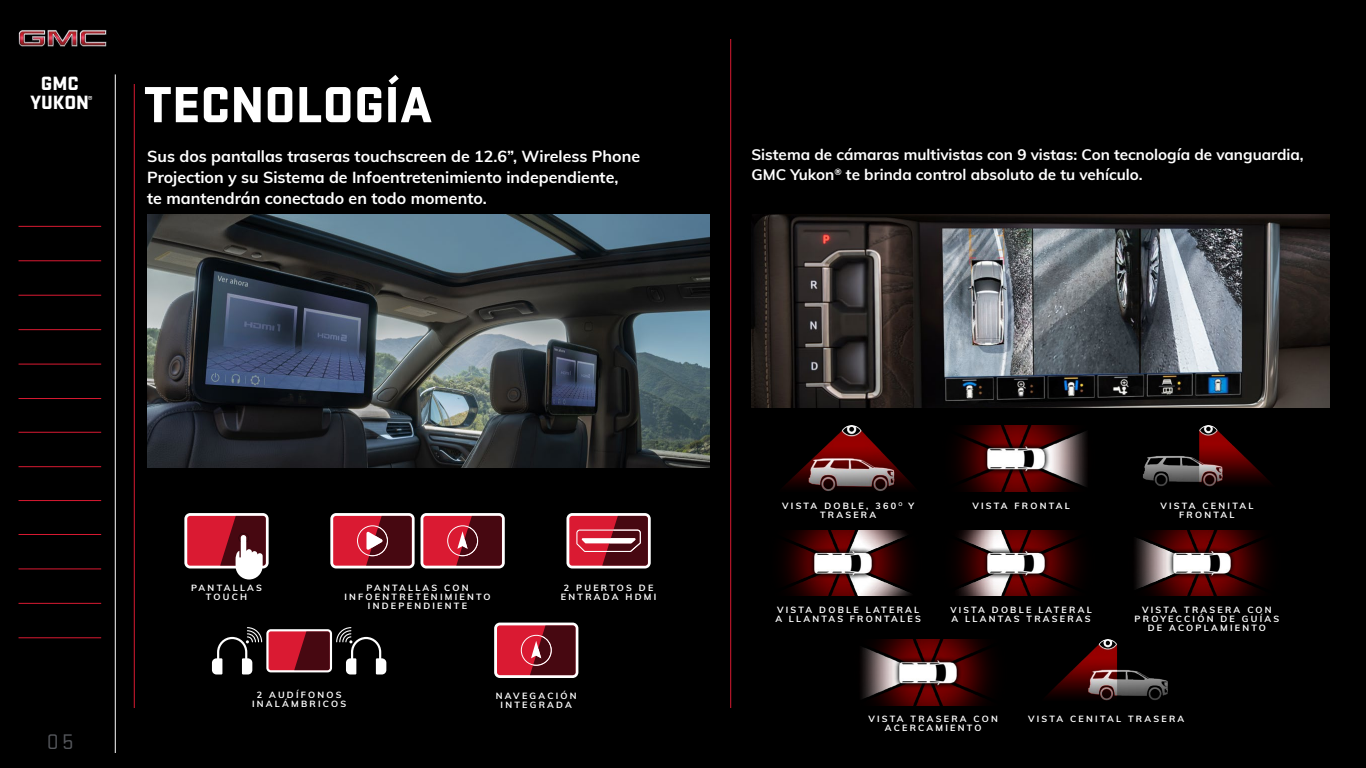
<style>
.page{position:relative;width:1366px;height:768px;background:#000}
.page>*{position:absolute;margin:0;border:0;box-sizing:border-box;transform-origin:0 0}
.t1{font:900 52.8px "Stratum GMC";color:#fff}
.t2{font:22px "Stratum GMC";color:#54565b}
.t3{font:900 20px/19px "Stratum GMC";color:#fff;text-align:center}
.t4{font:700 16px/21px "Muli";color:#fff}
.t5{font:700 15.3px/20px "Muli";color:#fff}
.t6{font:700 9px/9px "Muli";letter-spacing:.25em;color:#fff;text-align:center}
.t7{font:900 9px "Stratum GMC";color:#fff}
.s1{font-size:8.6px}
</style>
<div class="page">
<img style="left:18px;top:30px;width:89px;height:17px">
<hr style="left:19px;top:261px;width:82px;height:1px;background:#da1a32">
<hr style="left:19px;top:226px;width:82px;height:1px;background:#da1a32">
<hr style="left:19px;top:295px;width:82px;height:1px;background:#da1a32">
<hr style="left:19px;top:329px;width:82px;height:1px;background:#da1a32">
<hr style="left:19px;top:364px;width:82px;height:1px;background:#da1a32">
<hr style="left:19px;top:398px;width:82px;height:1px;background:#da1a32">
<hr style="left:19px;top:432px;width:82px;height:1px;background:#da1a32">
<hr style="left:19px;top:466px;width:82px;height:1px;background:#da1a32">
<hr style="left:19px;top:500px;width:82px;height:1px;background:#da1a32">
<hr style="left:19px;top:534px;width:82px;height:1px;background:#da1a32">
<hr style="left:19px;top:569px;width:82px;height:1px;background:#da1a32">
<hr style="left:19px;top:603px;width:82px;height:1px;background:#da1a32">
<hr style="left:19px;top:638px;width:82px;height:1px;background:#da1a32">
<hr style="left:115px;top:74px;width:1px;height:679px;background:#fff">
<img style="left:147px;top:214px;width:563px;height:253px">
<hr style="left:134px;top:84px;width:1px;height:624px;background:#da1a32">
<hr style="left:730px;top:39px;width:1px;height:669px;background:#da1a32">
<svg style="left:184px;top:513px;width:85px;height:55px"></svg>
<div style="left:187px;top:516px;width:79px;height:50px;background:#da1a32;border-radius:3px"></div>
<svg style="left:219px;top:513px;width:50px;height:67px"></svg>
<div style="left:330px;top:513px;width:85px;height:55px;background:#fff;border-radius:6px"></div>
<div style="left:333px;top:516px;width:79px;height:50px;background:#da1a32;border-radius:3px"></div>
<svg style="left:357px;top:513px;width:58px;height:55px"></svg>
<svg style="left:421px;top:513px;width:84px;height:55px"></svg>
<div style="left:423px;top:516px;width:79px;height:50px;background:#da1a32;border-radius:3px"></div>
<svg style="left:447px;top:513px;width:58px;height:55px"></svg>
<div style="left:566px;top:513px;width:85px;height:55px;background:#fff;border-radius:6px"></div>
<div style="left:569px;top:516px;width:79px;height:50px;background:#da1a32;border-radius:3px"></div>
<svg style="left:576px;top:513px;width:75px;height:55px"></svg>
<svg style="left:494px;top:623px;width:84px;height:55px"></svg>
<div style="left:497px;top:625px;width:79px;height:50px;background:#da1a32;border-radius:3px"></div>
<svg style="left:521px;top:625px;width:55px;height:50px"></svg>
<svg style="left:266px;top:629px;width:66px;height:43px"></svg>
<div style="left:269px;top:631px;width:61px;height:39px;background:#da1a32;border-radius:2px"></div>
<svg style="left:212px;top:627px;width:51px;height:47px"></svg>
<svg style="left:294px;top:627px;width:92px;height:47px"></svg>
<img style="left:752px;top:214px;width:578px;height:194px">
<img style="left:783px;top:530px;width:128px;height:66px">
<img style="left:956px;top:530px;width:125px;height:66px">
<img style="left:861px;top:640px;width:132px;height:65px">
<img style="left:1046px;top:640px;width:122px;height:61px">
<img style="left:1135px;top:530px;width:132px;height:66px">
<img style="left:783px;top:426px;width:132px;height:65px">
<img style="left:956px;top:426px;width:131px;height:65px">
<img style="left:1143px;top:426px;width:128px;height:61px">
<h3 class="t3" style="left:31px;top:72px;width:60px">GMC<br>YUKON</h3>
<p class="t7" style="left:88px;top:92px;width:6px">®</p>
<h1 class="t1" style="left:144px;top:66px;width:290px">TECNOLOGÍA</h1>
<h3 class="t4" style="left:147px;top:145px;width:494px">Sus dos pantallas traseras touchscreen de 12.6”, Wireless Phone<br>Projection y su Sistema de Infoentretenimiento independiente,<br>te mantendrán conectado en todo momento.</h3>
<h3 class="t5" style="left:751px;top:144px;width:554px">Sistema de cámaras multivistas con 9 vistas: Con tecnología de vanguardia,<br>GMC Yukon<sup>®</sup> te brinda control absoluto de tu vehículo.</h3>
<h2 class="t2" style="left:47px;top:727px;width:28px">05</h2>
<p class="t6" style="left:191px;top:583px;width:72px">PANTALLAS<br>TOUCH</p>
<p class="t6" style="left:344px;top:583px;width:148px">PANTALLAS CON<br>INFOENTRETENIMIENTO<br>INDEPENDIENTE</p>
<p class="t6" style="left:561px;top:583px;width:97px">2 PUERTOS DE<br>ENTRADA HDMI</p>
<p class="t6" style="left:252px;top:689px;width:96px">2 AUDÍFONOS<br>INALÁMBRICOS</p>
<p class="t6" style="left:496px;top:691px;width:82px">NAVEGACIÓN<br>INTEGRADA</p>
<p class="t6" style="left:782px;top:500px;width:134px">VISTA DOBLE, 360 <sup>O</sup> Y<br>TRASERA</p>
<p class="t6" style="left:972px;top:500px;width:99px">VISTA FRONTAL</p>
<p class="t6" style="left:1160px;top:500px;width:95px">VISTA CENITAL<br>FRONTAL</p>
<p class="t6" style="left:776px;top:605px;width:147px;text-align:left">VISTA DOBLE LATERAL<br>A LLANTAS FRONTALES</p>
<p class="t6" style="left:950px;top:605px;width:143px;text-align:left"><span class="s1">VIS</span>TA DOBLE LATERAL<br>A LLANTAS TRASERAS</p>
<p class="t6" style="left:1135px;top:605px;width:146px">VISTA TRASERA CON<br>PROYECCIÓN DE GUÍAS<br>DE ACOPLAMIENTO</p>
<p class="t6" style="left:868px;top:714px;width:131px">VISTA TRASERA CON<br>ACERCAMIENTO</p>
<p class="t6" style="left:1028px;top:714px;width:158px">VISTA CENITAL TRASERA</p>
</div>
